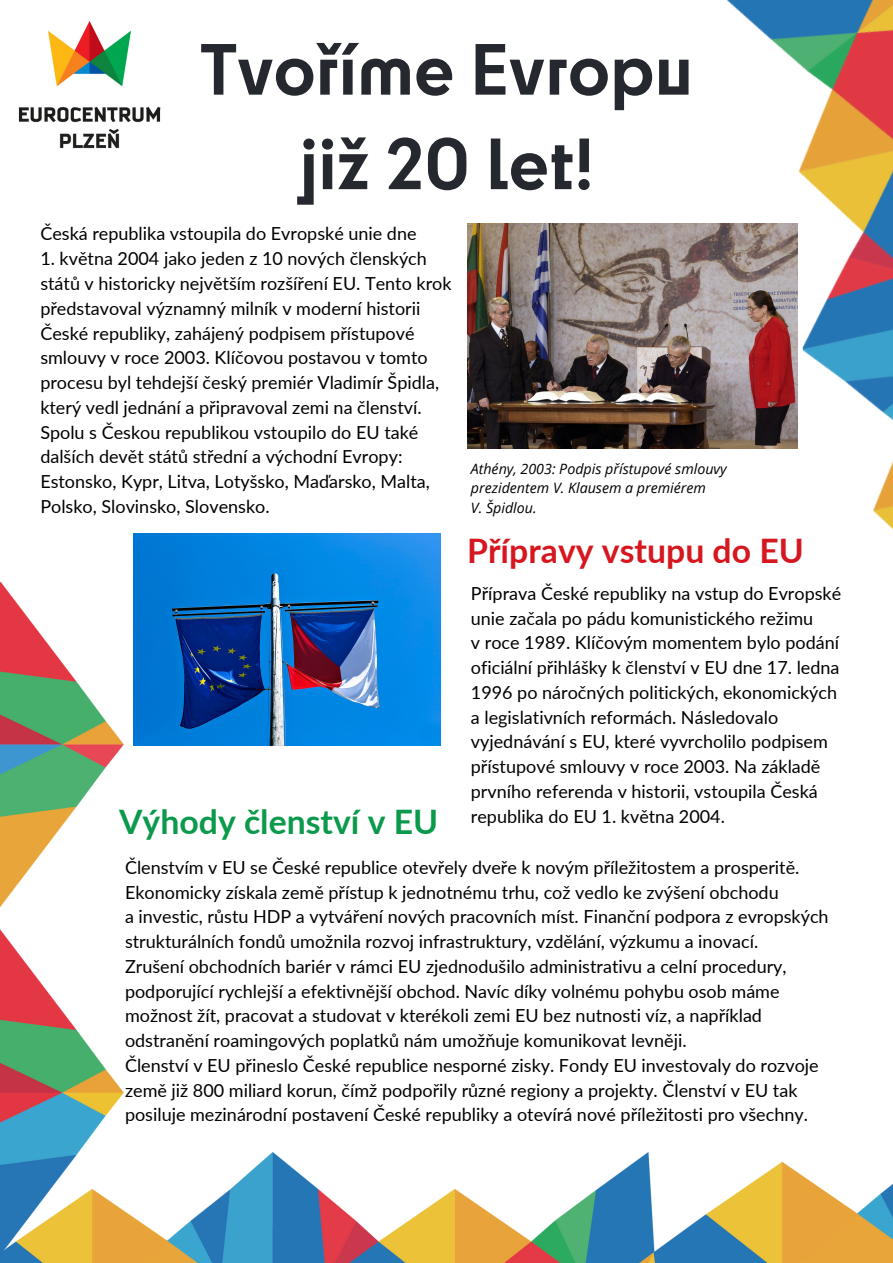
<style>
.page{position:relative;width:893px;height:1263px;background:#fff}
.page>*{position:absolute;margin:0;border:0;box-sizing:border-box;transform-origin:0 0}
.t1{font:700 67.5px/94.5px "Cy";color:#25282e;text-align:center}
.t2{font:700 33.75px "Lato";color:#d61720}
.t3{font:700 33.75px "Lato";color:#0b9a4b}
.t4{font:18px/24.8px "Lato";color:#000}
.t5{font:italic 14.25px/19.6px "Open Sans";color:#000}
</style>
<div class="page">
<img style="left:727px;top:0;width:166px;height:530px">
<img style="left:123px;top:1152px;width:478px;height:111px">
<img style="left:601px;top:1152px;width:292px;height:111px">
<img style="left:0;top:583px;width:123px;height:680px">
<img style="left:18px;top:21px;width:143px;height:128px">
<img style="left:133px;top:533px;width:308px;height:212px">
<img style="left:467px;top:223px;width:330px;height:226px">
<p class="t1" style="left:200px;top:20px;width:494px">Tvoříme Evropu již 20 let!</p>
<h3 class="t4" style="left:40px;top:221px;width:378px">Česká republika vstoupila do Evropské unie dne</h3>
<h3 class="t4" style="left:40px;top:246px;width:413px">1. května 2004 jako jeden z 10 nových členských států v historicky největším rozšíření EU. Tento krok představoval významný milník v moderní historii České republiky, zahájený podpisem přístupové smlouvy v roce 2003. Klíčovou postavou v tomto procesu byl tehdejší český premiér Vladimír Špidla, který vedl jednání a připravoval zemi na členství.<br>Spolu s Českou republikou vstoupilo do EU také dalších devět států střední a východní Evropy:<br>Estonsko, Kypr, Litva, Lotyšsko, Maďarsko, Malta, Polsko, Slovinsko, Slovensko.</h3>
<h3 class="t5" style="left:471px;top:458px;width:257px">Athény, 2003: Podpis přístupové smlouvy prezidentem V. Klausem a premiérem</h3>
<p class="t5" style="left:471px;top:498px;width:67px">V. Špidlou.</p>
<h1 class="t2" style="left:467px;top:529px;width:338px">Přípravy vstupu do EU</h1>
<h2 class="t4" style="left:471px;top:580px;width:372px">Příprava České republiky na vstup do Evropské unie začala po pádu komunistického režimu<br>v roce 1989. Klíčovým momentem bylo podání oficiální přihlášky k členství v EU dne 17. ledna 1996 po náročných politických, ekonomických a legislativních reformách. Následovalo vyjednávání s EU, které vyvrcholilo podpisem přístupové smlouvy v roce 2003. Na základě prvního referenda v historii, vstoupila Česká republika do EU 1. května 2004.</h2>
<p class="t3" style="left:119px;top:801px;width:321px">Výhody členství v EU</p>
<h2 class="t4" style="left:125px;top:854px;width:705px">Členstvím v EU se České republice otevřely dveře k novým příležitostem a prosperitě.<br>Ekonomicky získala země přístup k jednotnému trhu, což vedlo ke zvýšení obchodu<br>a investic, růstu HDP a vytváření nových pracovních míst. Finanční podpora z evropských strukturálních fondů umožnila rozvoj infrastruktury, vzdělání, výzkumu a inovací.<br>Zrušení obchodních bariér v rámci EU zjednodušilo administrativu a celní procedury, podporující rychlejší a efektivnější obchod. Navíc díky volnému pohybu osob máme možnost žít, pracovat a studovat v kterékoli zemi EU bez nutnosti víz, a například odstranění roamingových poplatků nám umožňuje komunikovat levněji.<br>Členství v EU přineslo České republice nesporné zisky. Fondy EU investovaly do rozvoje země již 800 miliard korun, čímž podpořily různé regiony a projekty. Členství v EU tak posiluje mezinárodní postavení České republiky a otevírá nové příležitosti pro všechny.</h2>
</div>
